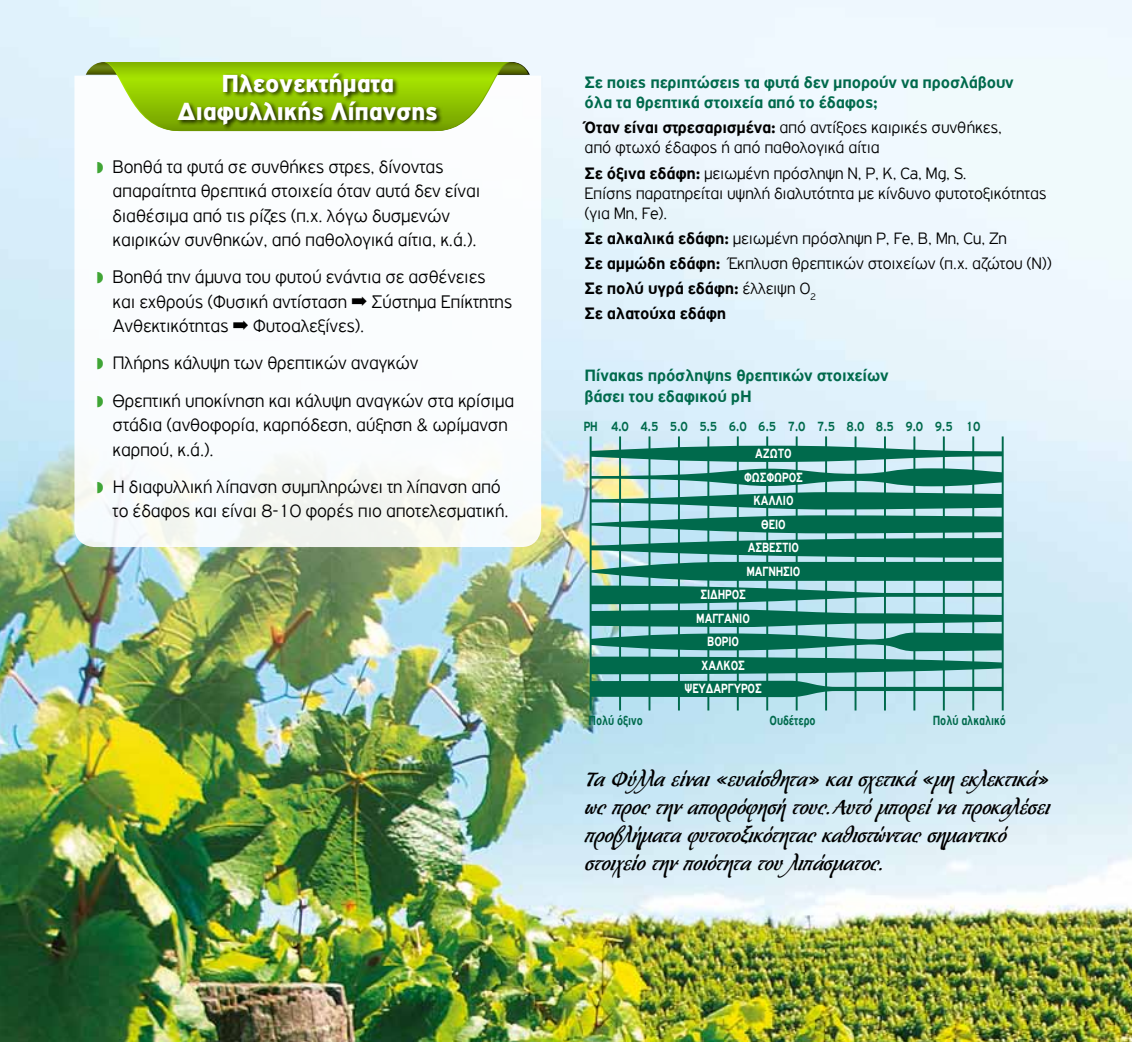
<style>
.page{position:relative;width:1132px;height:1042px;background:#fff}
.page>*{position:absolute;margin:0;border:0;box-sizing:border-box;transform-origin:0 0}
.t1{font:700 26.25px/28px "PF Mediterra";letter-spacing:.01em;color:#000}
.t2{font:900 26.25px/28px "PF Highway Gothic";letter-spacing:-.01em;color:#fff;text-align:center}
.t3{font:300 19.25px/24.5px "PF Highway Gothic";letter-spacing:-.01em;color:#000}
.t4{font:300 17.5px/20.1px "PF Highway Gothic";letter-spacing:-.01em;color:#000}
.t5{font:700 17.5px/20.1px "PF Highway Gothic";letter-spacing:-.01em;color:#006a4c}
.t6{font:700 14.17px "PF Highway Gothic";color:#fff;scale:.8 1}
.t7{font:700 14.17px "PF Highway Gothic";color:#006a4c;scale:.8 1}
.s1{font-weight:700}
</style>
<div class="page">
<img style="left:0;top:0;width:1131px;height:1042px">
<svg style="left:74px;top:76px;width:467px;height:471px"></svg>
<svg style="left:86px;top:62px;width:443px;height:69px"></svg>
<div style="left:176px;top:72px;width:267px;height:59px;background:#000;opacity:.75"></div>
<hr style="left:589px;top:436px;width:2px;height:274px;background:#006a4c">
<hr style="left:619px;top:436px;width:2px;height:274px;background:#006a4c">
<hr style="left:648px;top:436px;width:2px;height:274px;background:#006a4c">
<hr style="left:677px;top:436px;width:2px;height:274px;background:#006a4c">
<hr style="left:707px;top:436px;width:2px;height:274px;background:#006a4c">
<hr style="left:736px;top:436px;width:2px;height:274px;background:#006a4c">
<hr style="left:766px;top:436px;width:2px;height:274px;background:#006a4c">
<hr style="left:795px;top:436px;width:2px;height:274px;background:#006a4c">
<hr style="left:824px;top:436px;width:2px;height:274px;background:#006a4c">
<hr style="left:854px;top:436px;width:2px;height:274px;background:#006a4c">
<hr style="left:883px;top:436px;width:2px;height:274px;background:#006a4c">
<hr style="left:913px;top:436px;width:2px;height:274px;background:#006a4c">
<hr style="left:942px;top:436px;width:2px;height:274px;background:#006a4c">
<hr style="left:971px;top:436px;width:2px;height:274px;background:#006a4c">
<hr style="left:1001px;top:436px;width:2px;height:274px;background:#006a4c">
<svg style="left:591px;top:446px;width:411px;height:16px;background:#3a8d7a"></svg>
<svg style="left:591px;top:468px;width:411px;height:18px;background:#519a87"></svg>
<svg style="left:591px;top:492px;width:411px;height:17px;background:#338973"></svg>
<svg style="left:591px;top:515px;width:411px;height:89px;background:#439485"></svg>
<svg style="left:591px;top:610px;width:411px;height:64px;background:#409384"></svg>
<svg style="left:591px;top:681px;width:411px;height:16px;background:#3f9181"></svg>
<svg style="left:97px;top:161px;width:11px;height:12px"></svg>
<svg style="left:97px;top:272px;width:11px;height:12px"></svg>
<svg style="left:97px;top:358px;width:11px;height:12px"></svg>
<svg style="left:97px;top:395px;width:11px;height:13px"></svg>
<svg style="left:97px;top:482px;width:11px;height:12px"></svg>
<h1 class="t2" style="left:177px;top:69px;width:262px">Πλεονεκτήματα<br>Διαφυλλικής Λίπανσης</h1>
<p class="t5" style="left:584px;top:72px;width:430px">Σε ποιες περιπτώσεις τα φυτά δεν μπορούν να προσλάβουν όλα τα θρεπτικά στοιχεία από το έδαφος;</p>
<p class="t4" style="left:584px;top:117px;width:419px"><span class="s1">Όταν είναι στρεσαρισμένα:</span> από αντίξοες καιρικές συνθήκες, από φτωχό έδαφος ή από παθολογικά αίτια</p>
<p class="t4" style="left:584px;top:163px;width:463px"><span class="s1">Σε όξινα εδάφη:</span> μειωμένη πρόσληψη Ν, P, K, Ca, Mg, S.<br>Επίσης παρατηρείται υψηλή διαλυτότητα με κίνδυνο φυτοτοξικότητας (για Mn, Fe).</p>
<p class="t4" style="left:584px;top:226px;width:468px;line-height:25px"><span class="s1">Σε αλκαλικά εδάφη:</span> μειωμένη πρόσληψη P, Fe, B, Mn, Cu, Zn<br><span class="s1">Σε αμμώδη εδάφη:</span> Έκπλυση θρεπτικών στοιχείων (π.χ. αζώτου (Ν))<br><span class="s1">Σε πολύ υγρά εδάφη:</span> έλλειψη Ο<sub>2<br></sub><span class="s1">Σε αλατούχα εδάφη</span></p>
<p class="t3" style="left:112px;top:154px;width:369px">Βοηθά τα φυτά σε συνθήκες στρες, δίνοντας απαραίτητα θρεπτικά στοιχεία όταν αυτά δεν είναι διαθέσιμα από τις ρίζες (π.χ. λόγω δυσμενών καιρικών συνθηκών, από παθολογικά αίτια, κ.ά.).</p>
<p class="t3" style="left:112px;top:265px;width:401px">Βοηθά την άμυνα του φυτού ενάντια σε ασθένειες και εχθρούς (Φυσική αντίσταση ➡ Σύστημα Επίκτητης<br>Ανθεκτικότητας ➡ Φυτοαλεξίνες).</p>
<p class="t3" style="left:112px;top:344px;width:403px;line-height:37.3px">Πλήρης κάλυψη των θρεπτικών αναγκών<br>Θρεπτική υποκίνηση και κάλυψη αναγκών στα κρίσιμα</p>
<p class="t3" style="left:112px;top:413px;width:396px">στάδια (ανθοφορία, καρπόδεση, αύξηση &amp; ωρίμανση καρπού, κ.ά.).</p>
<p class="t3" style="left:112px;top:474px;width:397px">Η διαφυλλική λίπανση συμπληρώνει τη λίπανση από το έδαφος και είναι 8-10 φορές πιο αποτελεσματική.</p>
<p class="t5" style="left:584px;top:364px;width:305px;line-height:21px">Πίνακας πρόσληψης θρεπτικών στοιχείων βάσει του εδαφικού pH</p>
<p class="t7" style="left:583px;top:418px;width:58px">PH 4.0</p>
<p class="t7" style="left:640px;top:418px;width:426px">4.5 5.0 5.5 6.0 6.5 7.0 7.5 8.0 8.5 9.0 9.5 10</p>
<p class="t6" style="left:755px;top:446px;width:47px">ΑΖΩΤΟ</p>
<p class="t6" style="left:743px;top:469px;width:75px">ΦΩΣΦΩΡΟΣ</p>
<p class="t6" style="left:753px;top:493px;width:52px">ΚΑΛΛΙΟ</p>
<p class="t6" style="left:761px;top:516px;width:32px">ΘΕΙΟ</p>
<p class="t6" style="left:747px;top:540px;width:66px">ΑΣΒΕΣΤΙΟ</p>
<p class="t6" style="left:746px;top:563px;width:69px">ΜΑΓΝΗΣΙΟ</p>
<p class="t6" style="left:700px;top:587px;width:58px">ΣΙΔΗΡΟΣ</p>
<p class="t6" style="left:696px;top:610px;width:68px">ΜΑΓΓΑΝΙΟ</p>
<p class="t6" style="left:707px;top:634px;width:41px">ΒΟΡΙΟ</p>
<p class="t6" style="left:701px;top:657px;width:56px">ΧΑΛΚΟΣ</p>
<p class="t6" style="left:684px;top:681px;width:98px">ΨΕΥΔΑΡΓΥΡΟΣ</p>
<p class="t7" style="left:588px;top:712px;width:69px">Πολύ όξινο</p>
<p class="t7" style="left:769px;top:712px;width:59px">Ουδέτερο</p>
<p class="t7" style="left:932px;top:712px;width:93px">Πολύ αλκαλικό</p>
<h1 class="t1" style="left:584px;top:766px;width:470px">Τα Φύλλα είναι «ευαίσθητα» και σχετικά «μη εκλεκτικά» ως προς την απορρόφησή τους.Αυτό μπορεί να προκαλέσει προβλήματα φυτοτοξικότητας καθιστώντας σημαντικό στοιχείο την ποιότητα του λιπάσματος.</h1>
</div>
